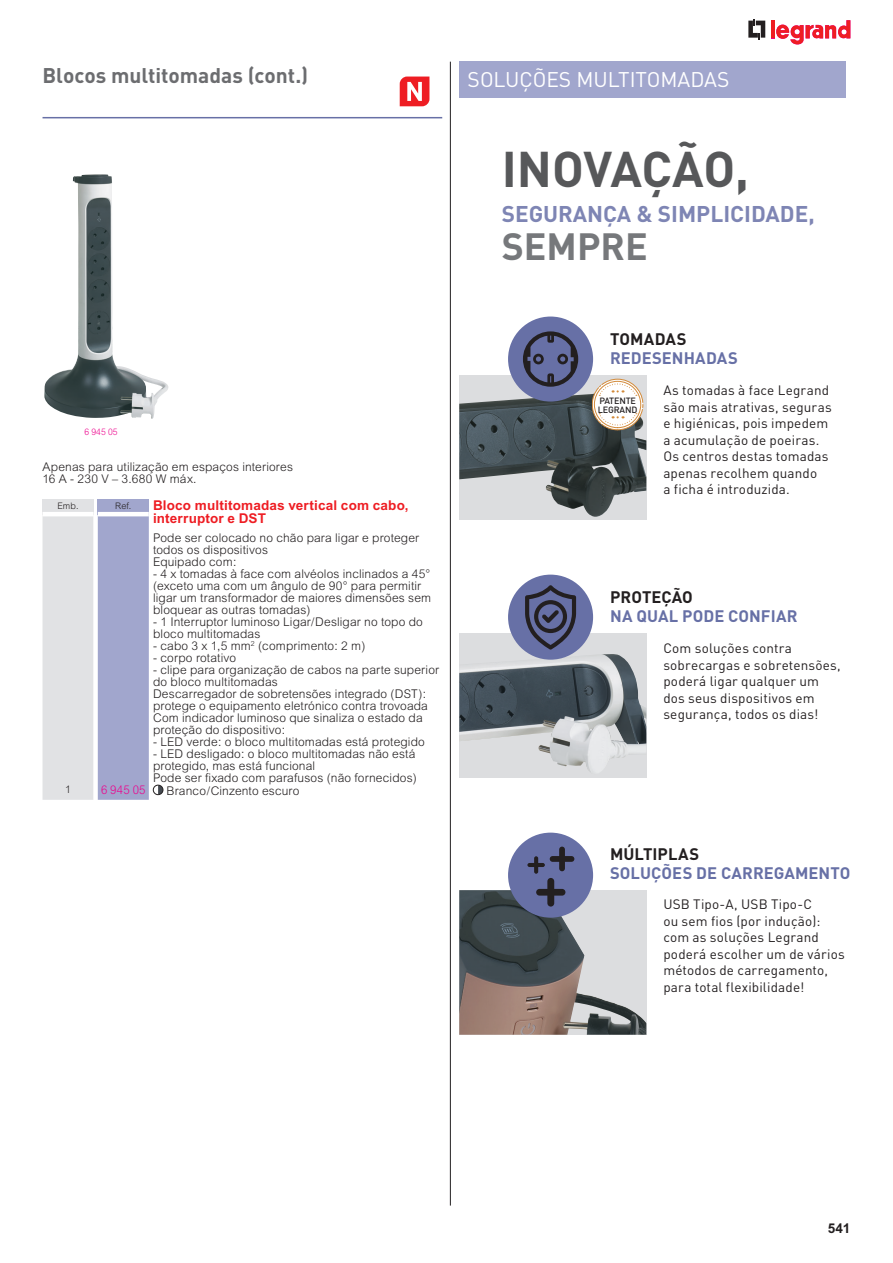
<style>
.page{position:relative;width:893px;height:1263px;background:#fff}
.page>*{position:absolute;margin:0;border:0;box-sizing:border-box;transform-origin:0 0}
.t1{font:700 49.5px "DIN Pro";letter-spacing:-.01em;color:#57585a}
.t2{font:700 37.5px "DIN Pro";color:#76787b}
.t3{font:700 22.5px "DIN Pro";color:#7e85b4}
.t4{font:700 21px "DIN Pro";color:#6c6d70}
.t5{font:21px "DIN Pro";color:#fff}
.t6{font:700 16.5px "DIN Pro";letter-spacing:.005em;color:#6770a6}
.t7{font:700 16.5px "DIN Pro";letter-spacing:.005em;color:#231f20}
.t8{font:13.5px/16.5px "DIN Pro";letter-spacing:.01em;color:#231f20}
.t9{font:700 13.5px/13.5px "Arial";letter-spacing:.01em;color:#ee1d23}
.t10{font:700 13.5px "Arial";color:#231f20}
.t11{font:300 12px/12px "Arial";letter-spacing:.01em;color:#231f20}
.t12{font:300 12px "Arial";color:#ed028c;scale:.95 1}
.t13{font:300 10.5px "Arial";color:#231f20}
.t14{font:500 9px/9px "DIN Pro";letter-spacing:-.02em;color:#231f20}
.t15{font:300 9px "Arial";letter-spacing:.015em;color:#231f20}
.t16{font:300 9px "Arial";color:#ed028c;scale:.95 1}
</style>
<div class="page">
<svg style="left:748px;top:19px;width:17px;height:20px"></svg>
<hr style="left:771px;top:20px;width:4px;height:18px;background:#ee1d23">
<svg style="left:776px;top:20px;width:74px;height:25px"></svg>
<hr style="left:43px;top:117px;width:399px;height:1px;background:#6770a6">
<hr style="left:450px;top:62px;width:1px;height:1143px;background:#231f20">
<div style="left:459px;top:633px;width:187px;height:144px;background:#dcdddf"></div>
<img style="left:459px;top:654px;width:187px;height:118px">
<svg style="left:43px;top:499px;width:120px;height:301px;background:#cacdde"></svg>
<div style="left:508px;top:575px;width:85px;height:85px;background:#6770a6;border-radius:50%"></div>
<svg style="left:525px;top:585px;width:51px;height:64px"></svg>
<img style="left:459px;top:890px;width:187px;height:145px">
<div style="left:508px;top:833px;width:85px;height:85px;background:#6770a6;border-radius:50%"></div>
<svg style="left:527px;top:863px;width:18px;height:4px"></svg>
<svg style="left:534px;top:856px;width:4px;height:18px"></svg>
<div style="left:536px;top:889px;width:29px;height:6px;background:#231f20;border-radius:3px"></div>
<div style="left:547px;top:878px;width:7px;height:28px;background:#231f20;border-radius:3px"></div>
<div style="left:550px;top:856px;width:24px;height:6px;background:#231f20;border-radius:3px"></div>
<div style="left:559px;top:847px;width:6px;height:24px;background:#231f20;border-radius:3px"></div>
<div style="left:459px;top:375px;width:187px;height:144px;background:#dcdddf"></div>
<img style="left:459px;top:394px;width:187px;height:123px">
<div style="left:508px;top:316px;width:85px;height:86px;background:#6770a6;border-radius:50%"></div>
<svg style="left:523px;top:331px;width:55px;height:56px"></svg>
<svg style="left:592px;top:379px;width:51px;height:51px;background:#e2dacf"></svg>
<svg style="left:400px;top:77px;width:29px;height:29px"></svg>
<img style="left:44px;top:174px;width:124px;height:245px">
<div style="left:459px;top:62px;width:387px;height:36px;background:#a1a6cd"></div>
<h3 class="t4" style="left:43px;top:61px;width:267px">Blocos multitomadas (cont.)</h3>
<p class="t16" style="left:84px;top:427px;width:37px">6 945 05</p>
<p class="t11" style="left:43px;top:461px;width:252px">Apenas para utilização em espaços interiores<br>16 A - 230 V – 3.680 W máx.</p>
<p class="t15" style="left:57px;top:501px;width:23px">Emb.</p>
<p class="t15" style="left:115px;top:501px;width:18px">Ref.</p>
<p class="t9" style="left:153px;top:498px;width:257px">Bloco multitomadas vertical com cabo, interruptor e DST</p>
<p class="t11" style="left:153px;top:532px;width:268px">Pode ser colocado no chão para ligar e proteger todos os dispositivos<br>Equipado com:</p>
<p class="t11" style="left:153px;top:568px;width:280px">- 4 x tomadas à face com alvéolos inclinados a 45° (exceto uma com um ângulo de 90° para permitir ligar um transformador de maiores dimensões sem bloquear as outras tomadas)</p>
<p class="t11" style="left:153px;top:616px;width:271px">- 1 Interruptor luminoso Ligar/Desligar no topo do bloco multitomadas</p>
<p class="t11" style="left:153px;top:640px;width:214px">- cabo 3 x 1,5 mm<sup>2</sup> (comprimento: 2 m)</p>
<p class="t11" style="left:153px;top:652px;width:85px">- corpo rotativo</p>
<p class="t11" style="left:153px;top:664px;width:288px">- clipe para organização de cabos na parte superior do bloco multitomadas<br>Descarregador de sobretensões integrado (DST): protege o equipamento eletrónico contra trovoada Com indicador luminoso que sinaliza o estado da proteção do dispositivo:</p>
<p class="t11" style="left:153px;top:736px;width:273px">- LED verde: o bloco multitomadas está protegido</p>
<p class="t11" style="left:153px;top:748px;width:265px">- LED desligado: o bloco multitomadas não está protegido, mas está funcional<br>Pode ser fixado com parafusos (não fornecidos)</p>
<p class="t13" style="left:65px;top:783px;width:7px">1</p>
<p class="t12" style="left:101px;top:783px;width:48px">6 945 05</p>
<p class="t11" style="left:167px;top:785px;width:134px">Branco/Cinzento escuro</p>
<h3 class="t5" style="left:468px;top:65px;width:263px">SOLUÇÕES MULTITOMADAS</h3>
<h1 class="t1" style="left:502px;top:135px;width:249px">INOVAÇÃO,</h1>
<h2 class="t2" style="left:502px;top:221px;width:148px">SEMPRE</h2>
<h3 class="t3" style="left:502px;top:198px;width:314px">SEGURANÇA &amp; SIMPLICIDADE,</h3>
<h3 class="t7" style="left:610px;top:328px;width:78px">TOMADAS</h3>
<h3 class="t6" style="left:610px;top:346px;width:129px">REDESENHADAS</h3>
<p class="t8" style="left:663px;top:381px;width:170px">As tomadas à face Legrand são mais atrativas, seguras e higiénicas, pois impedem a acumulação de poeiras.<br>Os centros destas tomadas apenas recolhem quando<br>a ficha é introduzida.</p>
<p class="t14" style="left:598px;top:395px;width:41px">PATENTE<br>LEGRAND</p>
<h3 class="t7" style="left:610px;top:586px;width:84px">PROTEÇÃO</h3>
<h3 class="t6" style="left:610px;top:604px;width:189px">NA QUAL PODE CONFIAR</h3>
<p class="t8" style="left:663px;top:639px;width:179px">Com soluções contra sobrecargas e sobretensões, poderá ligar qualquer um dos seus dispositivos em segurança, todos os dias!</p>
<h3 class="t7" style="left:610px;top:843px;width:90px">MÚLTIPLAS</h3>
<h3 class="t6" style="left:610px;top:862px;width:242px">SOLUÇÕES DE CARREGAMENTO</h3>
<p class="t8" style="left:663px;top:895px;width:183px">USB Tipo-A, USB Tipo-C<br>ou sem fios (por indução): com as soluções Legrand poderá escolher um de vários métodos de carregamento, para total flexibilidade!</p>
<p class="t10" style="left:828px;top:1220px;width:24px">541</p>
</div>
